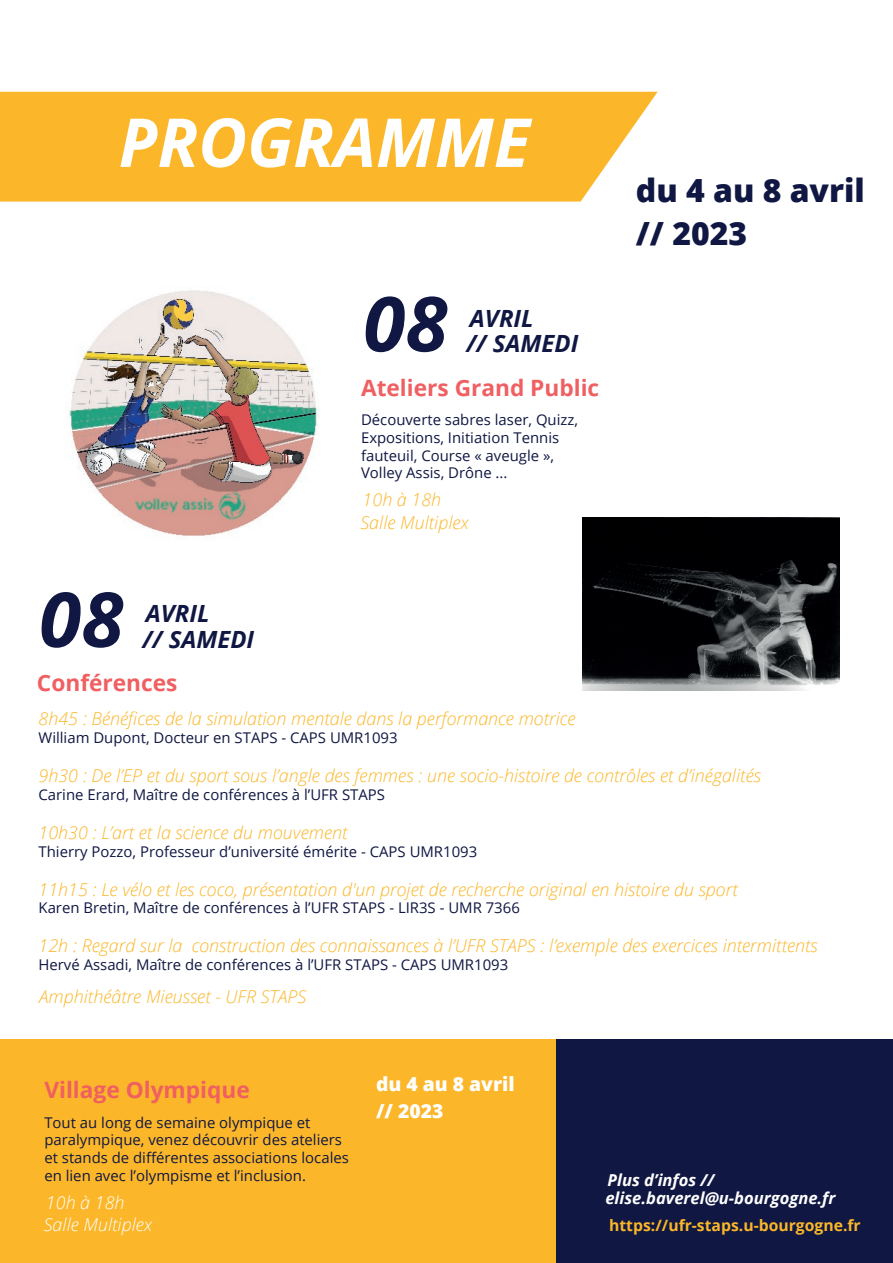
<style>
.page{position:relative;width:893px;height:1263px;background:#fff}
.page>*{position:absolute;margin:0;border:0;box-sizing:border-box;transform-origin:0 0}
.t1{font:italic 700 75.9px "Open Sans";color:#101742}
.t2{font:italic 700 67.5px "Open Sans";color:#fff}
.t3{font:800 31.95px/43.7px "Open Sans";color:#101742}
.t4{font:italic 700 23.7px/25.7px "Open Sans";color:#101742}
.t5{font:700 22.5px "Open Sans";color:#f05f61}
.t6{font:800 19.35px/26.4px "Open Sans";color:#fff}
.t7{font:italic 300 17.7px/22.5px "Open Sans";color:#fbb729}
.t8{font:italic 300 17.7px/22.5px "Open Sans";color:#fff}
.t9{font:italic 700 16.5px/17.7px "Open Sans";color:#fff}
.t10{font:700 15.6px "Open Sans";color:#fbb729}
.t11{font:14.85px/17.7px "Open Sans";color:#101742}
</style>
<div class="page">
<div style="left:555px;top:1039px;width:338px;height:224px;background:#101742"></div>
<div style="left:0;top:1039px;width:555px;height:224px;background:#fbb729"></div>
<div style="left:0;top:92px;width:658px;height:110px;background:#fbb729"></div>
<img style="left:69px;top:290px;width:250px;height:246px">
<img style="left:582px;top:517px;width:257px;height:173px">
<h2 class="t2" style="left:119px;top:95px;width:413px">PROGRAMME</h2>
<h1 class="t1" style="left:363px;top:270px;width:86px">08</h1>
<h3 class="t5" style="left:361px;top:372px;width:240px">Ateliers Grand Public</h3>
<h3 class="t4" style="left:467px;top:304px;width:113px">AVRIL<br>// SAMEDI</h3>
<p class="t11" style="left:361px;top:411px;width:219px">Découverte sabres laser, Quizz,<br>Expositions, Initiation Tennis fauteuil, Course « aveugle »,<br>Volley Assis, Drône ...</p>
<p class="t7" style="left:360px;top:488px;width:110px">10h à 18h<br>Salle Multiplex</p>
<h3 class="t3" style="left:636px;top:167px;width:230px">du 4 au 8 avril // 2023</h3>
<h1 class="t1" style="left:39px;top:566px;width:86px">08</h1>
<h3 class="t5" style="left:37px;top:667px;width:142px">Conférences</h3>
<p class="t7" style="left:39px;top:707px;width:539px">8h45 : Bénéfices de la simulation mentale dans la performance motrice</p>
<p class="t11" style="left:39px;top:728px;width:361px">William Dupont, Docteur en STAPS - CAPS UMR1093</p>
<p class="t7" style="left:39px;top:764px;width:724px">9h30 : De l’EP et du sport sous l’angle des femmes : une socio-histoire de contrôles et d’inégalités</p>
<p class="t11" style="left:39px;top:785px;width:348px">Carine Erard, Maître de conférences à l’UFR STAPS</p>
<p class="t7" style="left:39px;top:821px;width:310px">10h30 : L’art et la science du mouvement</p>
<p class="t11" style="left:39px;top:842px;width:440px">Thierry Pozzo, Professeur d’université émérite - CAPS UMR1093</p>
<p class="t7" style="left:39px;top:877px;width:701px">11h15 : Le vélo et les coco, présentation d'un projet de recherche original en histoire du sport</p>
<p class="t11" style="left:39px;top:899px;width:483px">Karen Bretin, Maître de conférences à l’UFR STAPS - LIR3S - UMR 7366</p>
<p class="t7" style="left:39px;top:934px;width:781px">12h : Regard sur la construction des connaissances à l’UFR STAPS : l’exemple des exercices intermittents</p>
<p class="t11" style="left:39px;top:955px;width:471px">Hervé Assadi, Maître de conférences à l’UFR STAPS - CAPS UMR1093</p>
<p class="t7" style="left:39px;top:985px;width:269px">Amphithéâtre Mieusset - UFR STAPS</p>
<h3 class="t4" style="left:142px;top:600px;width:113px">AVRIL<br>// SAMEDI</h3>
<h3 class="t5" style="left:44px;top:1074px;width:207px">Village Olympique</h3>
<p class="t11" style="left:44px;top:1113px;width:306px">Tout au long de semaine olympique et paralympique, venez découvrir des ateliers et stands de différentes associations locales en lien avec l’olympisme et l’inclusion.</p>
<p class="t8" style="left:44px;top:1190px;width:110px">10h à 18h<br>Salle Multiplex</p>
<h3 class="t6" style="left:376px;top:1070px;width:140px">du 4 au 8 avril // 2023</h3>
<p class="t9" style="left:605px;top:1171px;width:232px">Plus d’infos // elise.baverel@u-bourgogne.fr</p>
<p class="t10" style="left:609px;top:1214px;width:253px">https://ufr-staps.u-bourgogne.fr</p>
</div>
